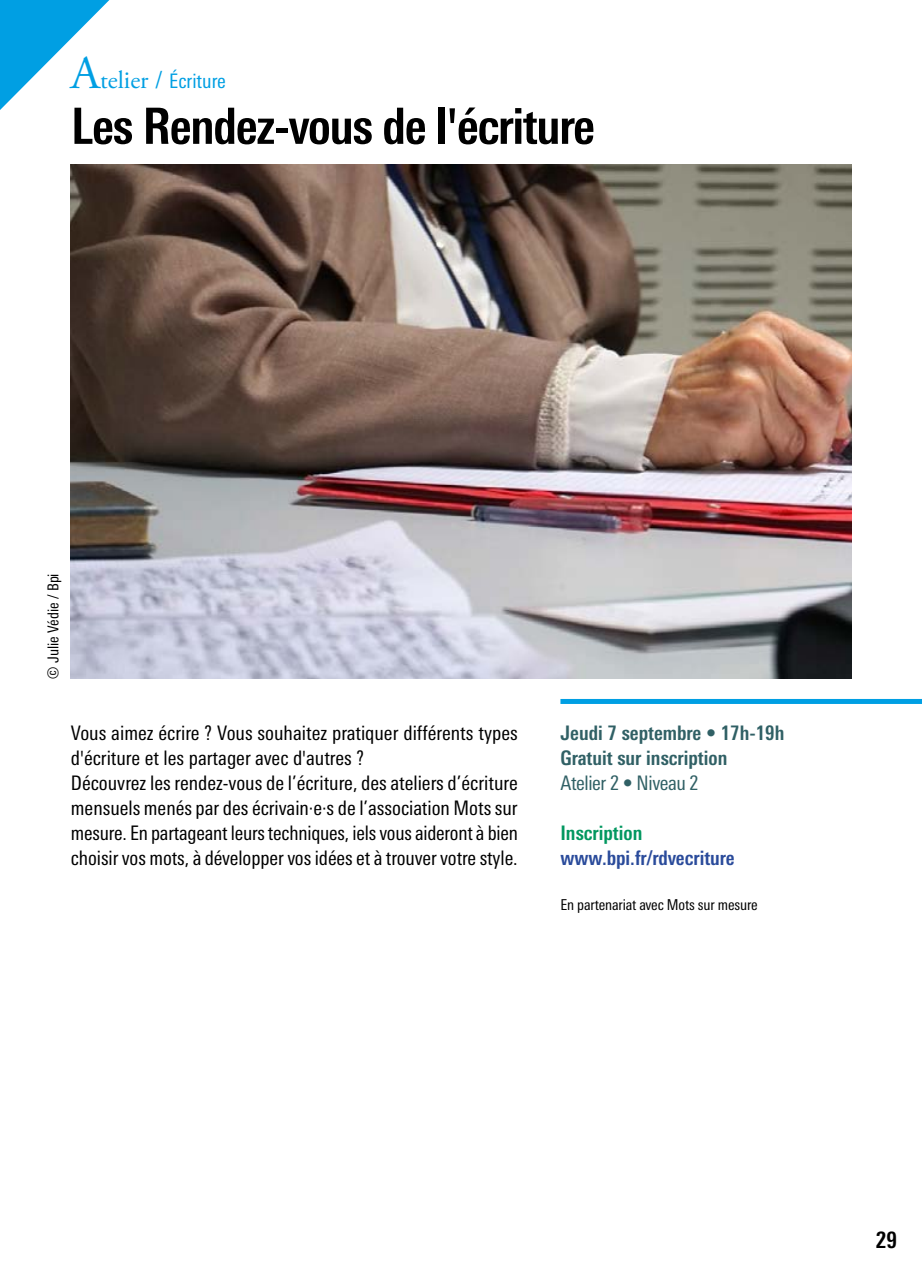
<style>
.page{position:relative;width:922px;height:1276px;background:#fff}
.page>*{position:absolute;margin:0;border:0;box-sizing:border-box;transform-origin:0 0}
.t1{font:700 condensed 50px "Univers Next Pro";letter-spacing:-.025em;color:#000}
.t2{font:700 condensed 22.5px "Univers Next Pro";color:#000}
.t3{font:condensed 20px/25px "Univers Next Pro";color:#000}
.t4{font:700 condensed 20px/25px "Univers Next Pro";color:#306065}
.t5{font:700 condensed 20px "Univers Next Pro";color:#2a4b9b}
.t6{font:condensed 20px "Univers Next Pro";color:#009fe3}
.t7{font:condensed 20px "Univers Next Pro";letter-spacing:-.02em;color:#306065}
.t8{font:700 condensed 20px "Univers Next Pro";color:#00975f}
.t9{font:condensed 15px "Univers Next Pro";letter-spacing:-.01em;color:#000}
.s1{font-family:"Adobe Garamond Pro";font-stretch:normal;font-size:47px}
.s2{font-family:"Adobe Garamond Pro";font-stretch:normal;font-size:25px}
</style>
<div class="page">
<img style="left:70px;top:164px;width:781px;height:514px">
<svg style="left:0;top:0;width:109px;height:110px"></svg>
<div style="left:560px;top:699px;width:361px;height:5px;background:#009fe3"></div>
<p class="t6" style="left:71px;top:69px;width:156px"><span class="s1">A</span><span class="s2">telier /</span> Écriture</p>
<h1 class="t1" style="left:71px;top:96px;width:525px">Les Rendez-vous de l'écriture</h1>
<p class="t9" style="left:44px;top:679px;width:107px;rotate:-90deg">© Julie Védie / Bpi</p>
<p class="t3" style="left:71px;top:720px;width:448px">Vous aimez écrire ? Vous souhaitez pratiquer différents types d'écriture et les partager avec d'autres ?<br>Découvrez les rendez-vous de l’écriture, des ateliers d’écriture mensuels menés par des écrivain·e·s de l’association Mots sur mesure. En partageant leurs techniques, iels vous aideront à bien choisir vos mots, à développer vos idées et à trouver votre style.</p>
<p class="t4" style="left:560px;top:720px;width:225px">Jeudi 7 septembre • 17h-19h<br>Gratuit sur inscription</p>
<p class="t7" style="left:560px;top:771px;width:140px">Atelier 2 • Niveau 2</p>
<p class="t8" style="left:560px;top:821px;width:83px">Inscription</p>
<p class="t5" style="left:560px;top:846px;width:176px">www.bpi.fr/rdvecriture</p>
<p class="t9" style="left:560px;top:896px;width:199px">En partenariat avec Mots sur mesure</p>
<p class="t2" style="left:875px;top:1226px;width:23px">29</p>
</div>
